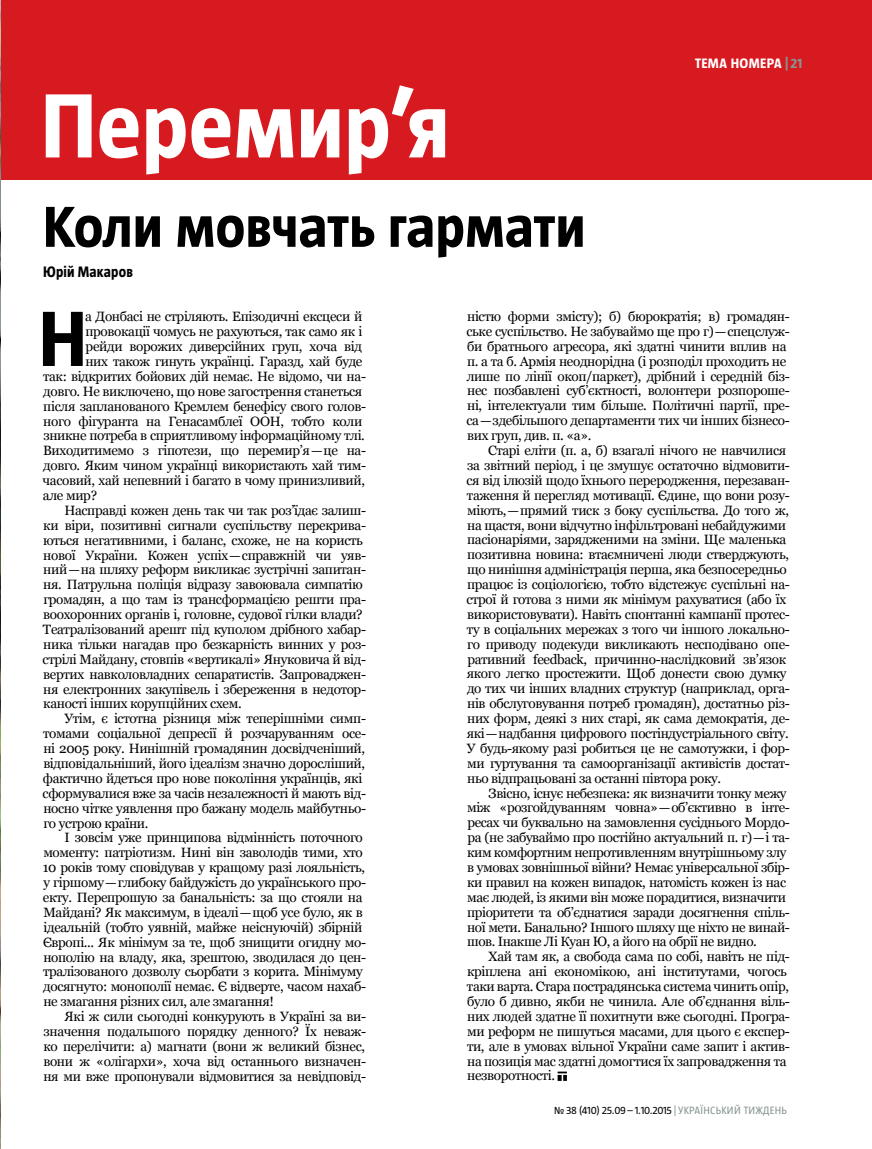
<style>
.page{position:relative;width:872px;height:1149px;background:#fff}
.page>*{position:absolute;margin:0;border:0;box-sizing:border-box;transform-origin:0 0}
.t1{font:700 90px "UT Magazine";color:#fff}
.t2{font:700 77.25px "UT Magazine";color:#000}
.t3{font:700 57px "UT Magazine";color:#000}
.t4{font:700 15px "UT Magazine";letter-spacing:.01em;color:#000;scale:.94 1}
.t5{font:13.5px/14.9px "Georgia";letter-spacing:-.025em;color:#000}
.t6{font:700 13.5px "UT Magazine";color:#fff}
.t7{font:700 13.5px "UT Magazine";color:#889691}
.t8{font:10.5px "UT Magazine";letter-spacing:.03em;color:#000}
.s1{color:#889691}
</style>
<div class="page">
<div style="left:0;top:0;width:872px;height:180px;background:#d71920"></div>
<svg style="left:557px;top:1071px;width:10px;height:9px"></svg>
<img style="left:0;top:0;width:1px;height:1148px">
<p class="t6" style="left:695px;top:56px;width:72px">тема номера</p>
<p class="t7" style="left:784px;top:56px;width:19px">|21</p>
<h1 class="t1" style="left:41px;top:77px;width:411px">Перемир’я</h1>
<h3 class="t3" style="left:43px;top:196px;width:544px">Коли мовчать гармати</h3>
<p class="t4" style="left:43px;top:263px;width:97px">Юрій Макаров</p>
<h2 class="t2" style="left:39px;top:297px;width:50px">Н</h2>
<p class="t5" style="left:85px;top:309px;width:279px">а Донбасі не стріляють. Епізодичні ексцеси й</p>
<p class="t5" style="left:466px;top:309px;width:325px">ністю форми змісту); б) бюрократія; в) громадян&shy;ське суспільство. Не забуваймо ще про г)—спецслуж&shy;би братнього агресора, які здатні чинити вплив на п. а та б. Армія неоднорідна (і розподіл проходить не лише по лінії окоп/паркет), дрібний і середній біз&shy;нес позбавлені суб’єктності, волонтери розпороше&shy;ні, інтелектуали тим більше. Політичні партії, пре&shy;са—здебільшого департаменти тих чи інших бізнесо&shy;вих груп, див. п. «а».</p>
<p class="t5" style="left:466px;top:443px;width:325px;text-indent:22px">Старі еліти (п. а, б) взагалі нічого не навчилися за звітний період, і це змушує остаточно відмовити&shy;ся від ілюзій щодо їхнього переродження, перезаван&shy;таження й перегляд мотивації. Єдине, що вони розу&shy;міють,—прямий тиск з боку суспільства. До того ж, на щастя, вони відчутно інфільтровані небайдужими пасіонаріями, зарядженими на зміни. Ще маленька позитивна новина: втаємничені люди стверджують, що нинішня адміністрація перша, яка безпосередньо працює із соціологією, тобто відстежує суспільні на&shy;строї й готова з ними як мінімум рахуватися (або їх використовувати). Навіть спонтанні кампанії протес&shy;ту в соціальних мережах з того чи іншого локально&shy;го приводу подекуди викликають несподівано опе&shy;ративний feedback, причинно-наслідковий зв’язок якого легко простежити. Щоб донести свою думку до тих чи інших владних структур (наприклад, орга&shy;нів обслуговування потреб громадян), достатньо різ&shy;них форм, деякі з них старі, як сама демократія, де&shy;які—надбання цифрового постіндустріального світу.<br>У будь-якому разі робиться це не самотужки, і фор&shy;ми гуртування та самоорганізації активістів достат&shy;ньо відпрацьовані за останні півтора року.</p>
<p class="t5" style="left:467px;top:785px;width:324px;text-indent:21px">Звісно, існує небезпека: як визначити тонку межу між «розгойдуванням човна»—об’єктивно в інте&shy;ресах чи буквально на замовлення сусіднього Мордо&shy;ра (не забуваймо про постійно актуальний п. г)—і та&shy;ким комфортним непротивленням внутрішньому злу в умовах зовнішньої війни? Немає універсальної збір&shy;ки правил на кожен випадок, натомість кожен із нас має людей, із якими він може порадитися, визначити пріоритети та об’єднатися заради досягнення спіль&shy;ної мети. Банально? Іншого шляху ще ніхто не винай&shy;шов. Інакше Лі Куан Ю, а його на обрії не видно.</p>
<p class="t5" style="left:467px;top:949px;width:324px;text-indent:21px">Хай там як, а свобода сама по собі, навіть не під&shy;кріплена ані економікою, ані інститутами, чогось таки варта. Стара пострадянська система чинить опір, було б дивно, якби не чинила. Але об’єднання віль&shy;них людей здатне її похитнути вже сьогодні. Програ&shy;ми реформ не пишуться масами, для цього є експер&shy;ти, але в умовах вільної України саме запит і актив&shy;на позиція мас здатні домогтися їх запровадження та незворотності.</p>
<p class="t5" style="left:85px;top:324px;width:278px">провокації чомусь не рахуються, так само як і</p>
<p class="t5" style="left:86px;top:339px;width:278px">рейди ворожих диверсійних груп, хоча від</p>
<p class="t5" style="left:85px;top:354px;width:278px">них також гинуть українці. Гаразд, хай буде</p>
<p class="t5" style="left:43px;top:369px;width:324px">так: відкритих бойових дій немає. Не відомо, чи на-</p>
<p class="t5" style="left:43px;top:384px;width:320px">довго. Не виключено, що нове загострення станеться</p>
<p class="t5" style="left:43px;top:398px;width:324px">після запланованого Кремлем бенефісу свого голов-</p>
<p class="t5" style="left:43px;top:413px;width:320px">ного фігуранта на Генасамблеї ООН, тобто коли</p>
<p class="t5" style="left:43px;top:428px;width:323px">зникне потреба в сприятливому інформаційному тлі.</p>
<p class="t5" style="left:43px;top:443px;width:324px">Виходитимемо з гіпотези, що перемир’я—це на-</p>
<p class="t5" style="left:43px;top:458px;width:324px">довго. Яким чином українці використають хай тим-</p>
<p class="t5" style="left:42px;top:473px;width:324px">часовий, хай непевний і багато в чому принизливий,</p>
<p class="t5" style="left:43px;top:488px;width:56px">але мир?</p>
<p class="t5" style="left:64px;top:503px;width:303px">Насправді кожен день так чи так роз’їдає залиш-</p>
<p class="t5" style="left:43px;top:518px;width:324px">ки віри, позитивні сигнали суспільству перекрива-</p>
<p class="t5" style="left:43px;top:532px;width:321px">ються негативними, і баланс, схоже, не на користь</p>
<p class="t5" style="left:43px;top:547px;width:324px">нової України. Кожен успіх—справжній чи уяв-</p>
<p class="t5" style="left:43px;top:562px;width:324px">ний—на шляху реформ викликає зустрічні запитан-</p>
<p class="t5" style="left:43px;top:577px;width:321px">ня. Патрульна поліція відразу завоювала симпатію</p>
<p class="t5" style="left:43px;top:592px;width:324px">громадян, а що там із трансформацією решти пра-</p>
<p class="t5" style="left:43px;top:607px;width:321px">воохоронних органів і, головне, судової гілки влади?</p>
<p class="t5" style="left:43px;top:622px;width:325px">Театралізований арешт під куполом дрібного хабар-</p>
<p class="t5" style="left:43px;top:637px;width:324px">ника тільки нагадав про безкарність винних у роз-</p>
<p class="t5" style="left:43px;top:651px;width:325px">стрілі Майдану, стовпів «вертикалі» Януковича й від-</p>
<p class="t5" style="left:43px;top:666px;width:324px">вертих навколовладних сепаратистів. Запроваджен-</p>
<p class="t5" style="left:43px;top:681px;width:324px">ня електронних закупівель і збереження в недотор-</p>
<p class="t5" style="left:43px;top:696px;width:200px">каності інших корупційних схем.</p>
<p class="t5" style="left:64px;top:711px;width:303px">Утім, є істотна різниця між теперішніми симп-</p>
<p class="t5" style="left:43px;top:726px;width:324px">томами соціальної депресії й розчаруванням осе-</p>
<p class="t5" style="left:43px;top:741px;width:323px">ні 2005 року. Нинішній громадянин досвідченіший,</p>
<p class="t5" style="left:43px;top:756px;width:323px">відповідальніший, його ідеалізм значно доросліший,</p>
<p class="t5" style="left:43px;top:770px;width:321px">фактично йдеться про нове покоління українців, які</p>
<p class="t5" style="left:43px;top:785px;width:325px">сформувалися вже за часів незалежності й мають від-</p>
<p class="t5" style="left:43px;top:800px;width:324px">носно чітке уявлення про бажану модель майбутньо-</p>
<p class="t5" style="left:43px;top:815px;width:107px">го устрою країни.</p>
<p class="t5" style="left:64px;top:830px;width:300px">І зовсім уже принципова відмінність поточного</p>
<p class="t5" style="left:43px;top:845px;width:321px">моменту: патріотизм. Нині він заволодів тими, хто</p>
<p class="t5" style="left:43px;top:860px;width:324px">10 років тому сповідував у кращому разі лояльність,</p>
<p class="t5" style="left:43px;top:875px;width:324px">у гіршому—глибоку байдужість до українського про-</p>
<p class="t5" style="left:43px;top:889px;width:321px">екту. Перепрошую за банальність: за що стояли на</p>
<p class="t5" style="left:43px;top:904px;width:321px">Майдані? Як максимум, в ідеалі—щоб усе було, як в</p>
<p class="t5" style="left:43px;top:919px;width:320px">ідеальній (тобто уявній, майже неіснуючій) збірній</p>
<p class="t5" style="left:43px;top:934px;width:324px">Європі... Як мінімум за те, щоб знищити огидну мо-</p>
<p class="t5" style="left:43px;top:949px;width:324px">нополію на владу, яка, зрештою, зводилася до цен-</p>
<p class="t5" style="left:43px;top:964px;width:321px">тралізованого дозволу сьорбати з корита. Мінімуму</p>
<p class="t5" style="left:43px;top:979px;width:324px">досягнуто: монополії немає. Є відверте, часом нахаб-</p>
<p class="t5" style="left:43px;top:994px;width:232px">не змагання різних сил, але змагання!</p>
<p class="t5" style="left:65px;top:1008px;width:303px">Які ж сили сьогодні конкурують в Україні за ви-</p>
<p class="t5" style="left:43px;top:1023px;width:324px">значення подальшого порядку денного? Їх неваж-</p>
<p class="t5" style="left:43px;top:1038px;width:323px">ко перелічити: а) магнати (вони ж великий бізнес,</p>
<p class="t5" style="left:43px;top:1053px;width:324px">вони ж «олігархи», хоча від останнього визначен-</p>
<p class="t5" style="left:43px;top:1068px;width:324px">ня ми вже пропонували відмовитися за невідповід-</p>
<p class="t8" style="left:554px;top:1104px;width:234px">№ 38 (410) 25.09 – 1.10.2015 <span class="s1">| УКРАЇНСЬКИЙ ТИЖДЕНЬ</span></p>
</div>
